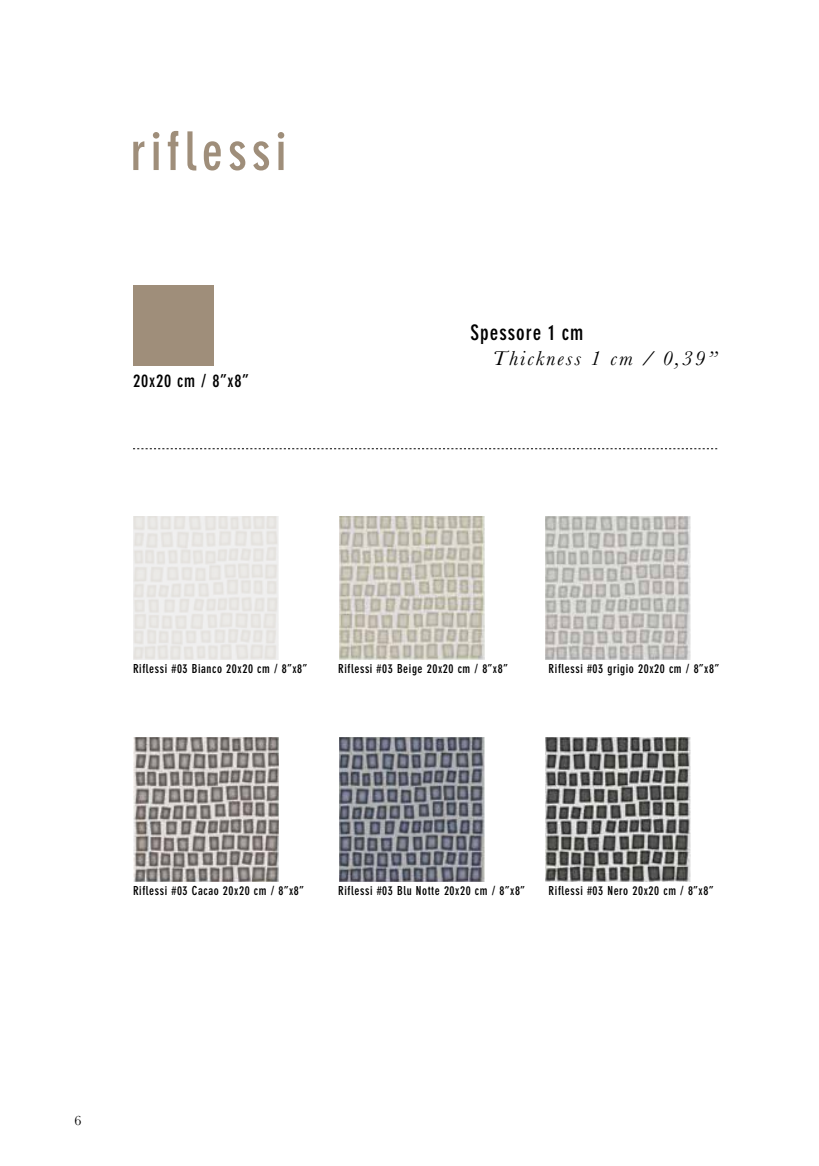
<style>
.page{position:relative;width:819px;height:1166px;background:#fff}
.page>*{position:absolute;margin:0;border:0;box-sizing:border-box;transform-origin:0 0}
.t1{font:700 condensed 52.5px "DIN Neuzeit Grotesk Std";letter-spacing:.1em;color:#9f8e7a}
.t2{font:italic 21px "Baskerville";letter-spacing:.1em;color:#000}
.t3{font:700 condensed 21px "DIN Neuzeit Grotesk Std";letter-spacing:.05em;color:#000}
.t4{font:700 condensed 17.5px "DIN Neuzeit Grotesk Std";letter-spacing:.05em;color:#000}
.t5{font:14px "Baskerville";color:#000}
.t6{font:700 condensed 12.25px "DIN Neuzeit Grotesk Std";letter-spacing:.05em;color:#000}
</style>
<div class="page">
<div style="left:133px;top:285px;width:81px;height:81px;background:#9f8e7a"></div>
<svg style="left:133px;top:448px;width:584px;height:1px"></svg>
<img style="left:133px;top:516px;width:146px;height:144px">
<img style="left:339px;top:516px;width:146px;height:144px">
<img style="left:545px;top:516px;width:146px;height:144px">
<img style="left:133px;top:738px;width:146px;height:143px">
<img style="left:339px;top:738px;width:146px;height:143px">
<img style="left:545px;top:738px;width:146px;height:143px">
<h1 class="t1" style="left:130px;top:121px;width:157px">riflessi</h1>
<h3 class="t4" style="left:133px;top:371px;width:117px">20x20 cm / 8”x8”</h3>
<h2 class="t3" style="left:470px;top:321px;width:114px">Spessore 1 cm</h2>
<h2 class="t2" style="left:492px;top:344px;width:226px">Thickness 1 cm / 0,39”</h2>
<p class="t6" style="left:133px;top:661px;width:176px">Riflessi #03 Bianco 20x20 cm / 8”x8”</p>
<p class="t6" style="left:338px;top:661px;width:171px">Riflessi #03 Beige 20x20 cm / 8”x8”</p>
<p class="t6" style="left:548px;top:661px;width:172px">Riflessi #03 grigio 20x20 cm / 8”x8”</p>
<p class="t6" style="left:133px;top:883px;width:172px">Riflessi #03 Cacao 20x20 cm / 8”x8”</p>
<p class="t6" style="left:338px;top:883px;width:188px">Riflessi #03 Blu Notte 20x20 cm / 8”x8”</p>
<p class="t6" style="left:548px;top:883px;width:166px">Riflessi #03 Nero 20x20 cm / 8”x8”</p>
<p class="t5" style="left:74px;top:1112px;width:8px">6</p>
</div>
